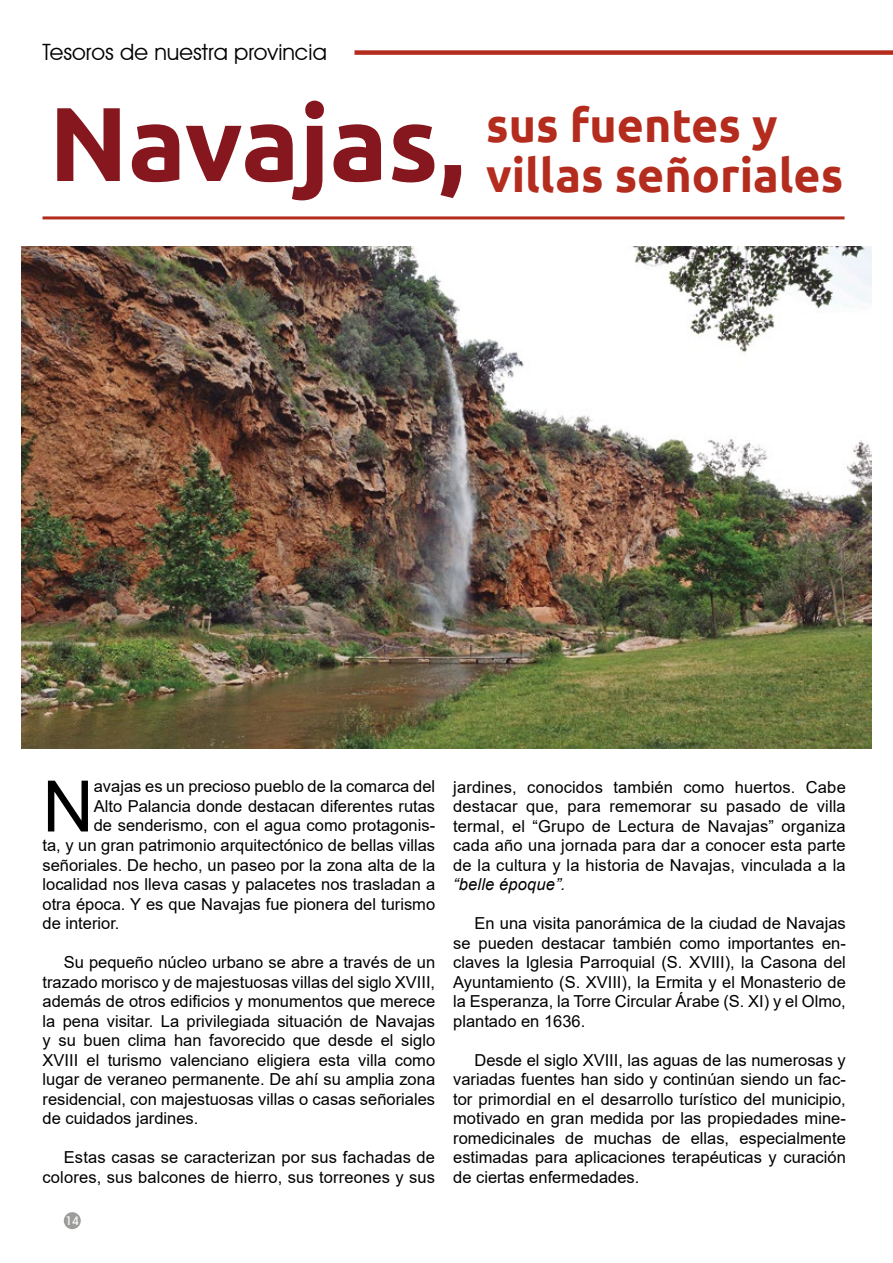
<style>
.page{position:relative;width:893px;height:1263px;background:#fff}
.page>*{position:absolute;margin:0;border:0;box-sizing:border-box;transform-origin:0 0}
.t1{font:700 104.85px "Ubuntu";color:#86171f}
.t2{font:70.95px "Arial";color:#000}
.t3{font:700 46.5px/49.5px "Ubuntu";color:#b42c1d}
.t4{font:22.5px "Avant Garde IT Cby BT";color:#000}
.t5{font:16.5px/19.5px "Arial";color:#000;text-align:justify}
.t6{font:italic 16.5px "Arial";letter-spacing:.01em;color:#000}
.t7{font:500 12px "Avant Garde IT Cby BT";color:#fff}
</style>
<div class="page">
<div style="left:354px;top:50px;width:539px;height:5px;background:#b42c1d"></div>
<img style="left:21px;top:247px;width:851px;height:501px">
<hr style="left:43px;top:216px;width:801px;height:3px;background:#b42c1d">
<div style="left:64px;top:1212px;width:17px;height:17px;background:#9d9d9c;border-radius:50%"></div>
<h3 class="t4" style="left:43px;top:38px;width:286px">Tesoros de nuestra provincia</h3>
<h1 class="t1" style="left:49px;top:80px;width:417px">Navajas,</h1>
<h3 class="t3" style="left:486px;top:100px;width:359px">sus fuentes y villas señoriales</h3>
<h2 class="t2" style="left:43px;top:758px;width:53px">N</h2>
<p class="t5" style="left:94px;top:777px;width:343px">avajas es un precioso pueblo de la comarca del</p>
<p class="t5" style="left:94px;top:796px;width:343px">Alto Palancia donde destacan diferentes rutas</p>
<p class="t5" style="left:94px;top:816px;width:343px">de senderismo, con el agua como protagonis-</p>
<p class="t5" style="left:43px;top:835px;width:394px">ta, y un gran patrimonio arquitectónico de bellas villas</p>
<p class="t5" style="left:43px;top:855px;width:394px">señoriales. De hecho, un paseo por la zona alta de la</p>
<p class="t5" style="left:43px;top:874px;width:394px">localidad nos lleva casas y palacetes nos trasladan a</p>
<p class="t5" style="left:43px;top:894px;width:394px">otra época. Y es que Navajas fue pionera del turismo</p>
<p class="t5" style="left:43px;top:913px;width:79px">de interior.</p>
<p class="t5" style="left:43px;top:952px;width:394px;text-indent:21px">Su pequeño núcleo urbano se abre a través de un trazado morisco y de majestuosas villas del siglo XVIII, además de otros edificios y monumentos que merece la pena visitar. La privilegiada situación de Navajas y su buen clima han favorecido que desde el siglo XVIII el turismo valenciano eligiera esta villa como lugar de veraneo permanente. De ahí su amplia zona residencial, con majestuosas villas o casas señoriales de cuidados jardines.</p>
<p class="t5" style="left:43px;top:1147px;width:394px;text-align:right">Estas casas se caracterizan por sus fachadas de colores, sus balcones de hierro, sus torreones y sus</p>
<p class="t7" style="left:65px;top:1213px;width:15px">14</p>
<p class="t5" style="left:453px;top:777px;width:394px">jardines, conocidos también como huertos. Cabe destacar que, para rememorar su pasado de villa termal, el “Grupo de Lectura de Navajas” organiza cada año una jornada para dar a conocer esta parte de la cultura y la historia de Navajas, vinculada a la</p>
<p class="t6" style="left:453px;top:873px;width:114px">“belle époque”.</p>
<p class="t5" style="left:453px;top:913px;width:394px;text-indent:21px">En una visita panorámica de la ciudad de Navajas se pueden destacar también como importantes en&shy;claves la Iglesia Parroquial (S. XVIII), la Casona del Ayuntamiento (S. XVIII), la Ermita y el Monasterio de la Esperanza, la Torre Circular Árabe (S. XI) y el Olmo, plantado en 1636.</p>
<p class="t5" style="left:453px;top:1050px;width:394px;text-indent:21px">Desde el siglo XVIII, las aguas de las numerosas y variadas fuentes han sido y continúan siendo un fac&shy;tor primordial en el desarrollo turístico del municipio, motivado en gran medida por las propiedades mine&shy;romedicinales de muchas de ellas, especialmente estimadas para aplicaciones terapéuticas y curación de ciertas enfermedades.</p>
</div>
